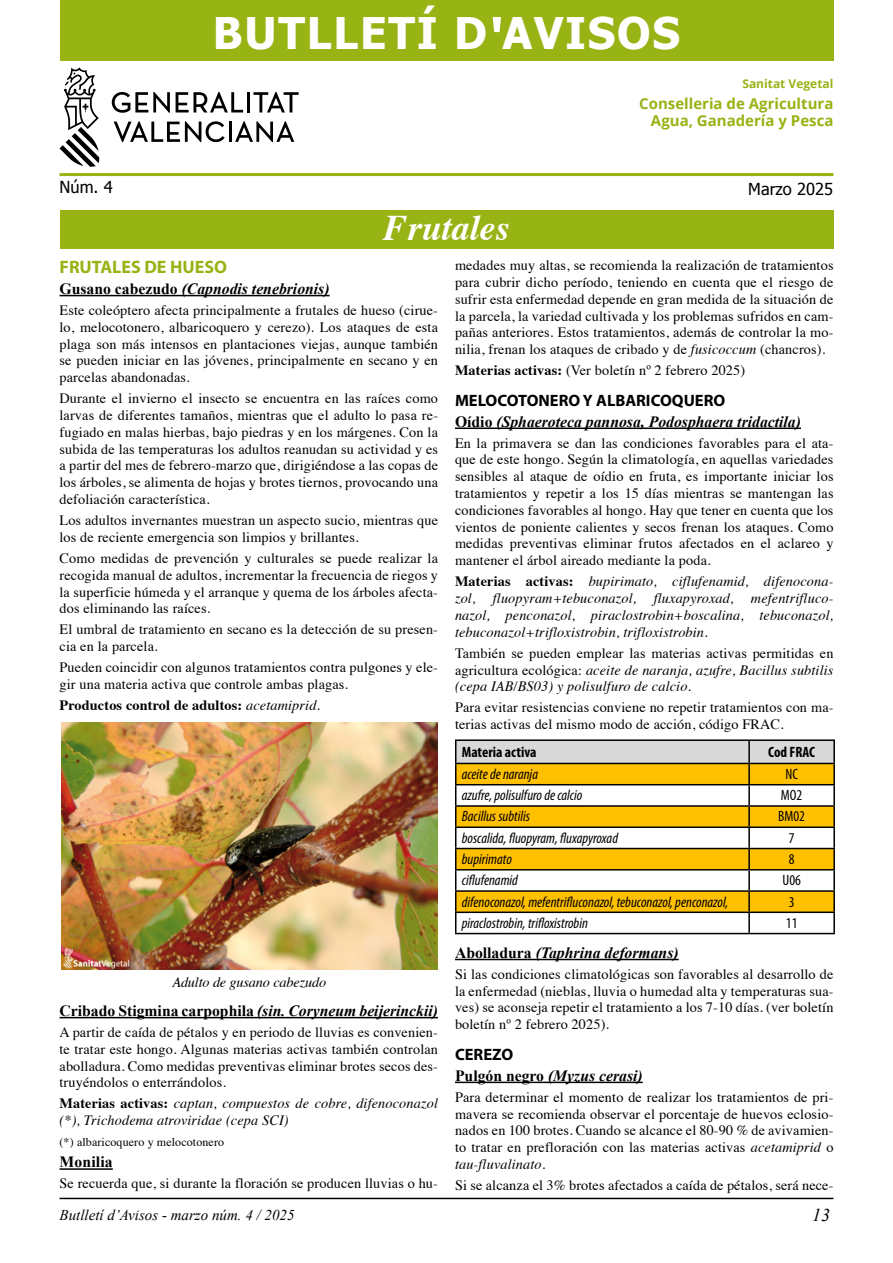
<style>
.page{position:relative;width:893px;height:1263px;background:#fff}
.page>*{position:absolute;margin:0;border:0;box-sizing:border-box;transform-origin:0 0}
.t1{font:700 43.5px "Tahoma";letter-spacing:.04em;color:#fff}
.t2{font:italic 700 36px "Times";color:#fff}
.t3{font:700 18px "Myriad Pro";color:#97b314}
.t4{font:italic 18px "Times New Roman";color:#000}
.t5{font:700 16.5px "Myriad Pro";color:#000}
.t6{font:16.5px "Tahoma";color:#000}
.t7{font:italic 700 15.75px "Times New Roman";color:#000}
.t8{font:700 15.75px "Times New Roman";letter-spacing:.01em;color:#000}
.t9{font:italic condensed 15px "Myriad Pro";color:#000}
.t10{font:700 15px/16.5px "Open Sans";color:#97b314;text-align:right}
.t11{font:italic 15px "Times New Roman";color:#000}
.t12{font:700 condensed 15px "Myriad Pro";color:#000}
.t13{font:condensed 15px "Myriad Pro";color:#000}
.t14{font:14.25px/16.8px "Times";letter-spacing:.01em;color:#000;text-align:justify}
.t15{font:italic 14.25px/16.8px "Times";letter-spacing:.01em;color:#000;text-align:justify}
.t16{font:700 14.25px "Times";letter-spacing:.01em;color:#000}
.t17{font:italic 14.25px "Times";letter-spacing:-.01em;color:#000}
.t18{font:12px "Times";letter-spacing:.01em;color:#000}
.t19{font:700 12px "Open Sans";color:#97b314}
.s1{font-style:normal}
.s2{font-weight:400;font-style:italic}
.s3{font-weight:700;font-style:normal}
.s4{font-style:italic}
.s5{font-weight:700}
</style>
<div class="page">
<div style="left:60px;top:0;width:773px;height:61px;background:#97b314"></div>
<hr style="left:60px;top:173px;width:773px;height:3px;background:#97b314">
<svg style="left:493px;top:17px;width:8px;height:15px"></svg>
<svg style="left:60px;top:67px;width:39px;height:100px"></svg>
<svg style="left:112px;top:92px;width:58px;height:21px"></svg>
<hr style="left:247px;top:92px;width:3px;height:20px;background:#000">
<svg style="left:253px;top:92px;width:46px;height:20px"></svg>
<svg style="left:176px;top:92px;width:67px;height:20px"></svg>
<svg style="left:235px;top:121px;width:59px;height:21px"></svg>
<hr style="left:229px;top:122px;width:3px;height:20px;background:#000">
<svg style="left:114px;top:121px;width:111px;height:21px"></svg>
<div style="left:60px;top:210px;width:773px;height:39px;background:#97b314"></div>
<hr style="left:60px;top:1198px;width:773px;height:1px;background:#000">
<hr style="left:60px;top:295px;width:270px;height:1px;background:#000">
<hr style="left:60px;top:1017px;width:378px;height:1px;background:#000">
<hr style="left:60px;top:1168px;width:53px;height:2px;background:#000">
<img style="left:61px;top:723px;width:376px;height:246px">
<hr style="left:455px;top:427px;width:346px;height:2px;background:#000">
<hr style="left:455px;top:959px;width:224px;height:1px;background:#000">
<hr style="left:455px;top:1081px;width:188px;height:2px;background:#000">
<hr style="left:455px;top:739px;width:294px;height:2px;background:#000">
<hr style="left:749px;top:739px;width:86px;height:2px;background:#000">
<svg style="left:455px;top:740px;width:380px;height:193px"></svg>
<hr style="left:749px;top:911px;width:86px;height:2px;background:#000">
<hr style="left:748px;top:913px;width:2px;height:20px;background:#000">
<hr style="left:833px;top:913px;width:2px;height:20px;background:#000">
<hr style="left:455px;top:933px;width:294px;height:1px;background:#000">
<hr style="left:749px;top:933px;width:86px;height:1px;background:#000">
<h1 class="t1" style="left:213px;top:6px;width:469px">BUTLLETÍ D AVISOS</h1>
<p class="t19" style="left:742px;top:75px;width:93px">Sanitat Vegetal</p>
<p class="t10" style="left:639px;top:95px;width:196px">Conselleria de Agricultura<br>Agua, Ganadería y Pesca</p>
<p class="t6" style="left:60px;top:177px;width:55px">Núm. 4</p>
<p class="t6" style="left:748px;top:178px;width:86px">Marzo 2025</p>
<h2 class="t2" style="left:383px;top:194px;width:128px">Frutales</h2>
<p class="t3" style="left:60px;top:255px;width:169px">FRUTALES DE HUESO</p>
<p class="t7" style="left:60px;top:280px;width:272px"><span class="s1">Gusano cabezudo</span> (Capnodis tenebrionis)</p>
<p class="t14" style="left:60px;top:300px;width:380px">Este coleóptero afecta principalmente a frutales de hueso (cirue&shy;lo, melocotonero, albaricoquero y cerezo). Los ataques de esta plaga son más intensos en plantaciones viejas, aunque también se pueden iniciar en las jóvenes, principalmente en secano y en parcelas abandonadas.</p>
<p class="t14" style="left:60px;top:389px;width:380px">Durante el invierno el insecto se encuentra en las raíces como larvas de diferentes tamaños, mientras que el adulto lo pasa re&shy;fugiado en malas hierbas, bajo piedras y en los márgenes. Con la subida de las temperaturas los adultos reanudan su actividad y es a partir del mes de febrero-marzo que, dirigiéndose a las copas de los árboles, se alimenta de hojas y brotes tiernos, provocando una defoliación característica.</p>
<p class="t14" style="left:60px;top:511px;width:380px">Los adultos invernantes muestran un aspecto sucio, mientras que los de reciente emergencia son limpios y brillantes.</p>
<p class="t14" style="left:60px;top:548px;width:380px">Como medidas de prevención y culturales se puede realizar la recogida manual de adultos, incrementar la frecuencia de riegos y la superficie húmeda y el arranque y quema de los árboles afecta&shy;dos eliminando las raíces.</p>
<p class="t14" style="left:60px;top:620px;width:380px">El umbral de tratamiento en secano es la detección de su presen&shy;cia en la parcela.</p>
<p class="t14" style="left:60px;top:658px;width:380px">Pueden coincidir con algunos tratamientos contra pulgones y ele&shy;gir una materia activa que controle ambas plagas.</p>
<p class="t16" style="left:60px;top:692px;width:262px">Productos control de adultos: <span class="s2">acetamiprid.</span></p>
<p class="t17" style="left:172px;top:969px;width:155px">Adulto de gusano cabezudo</p>
<p class="t7" style="left:60px;top:1002px;width:380px"><span class="s1">Cribado Stigmina carpophila</span> (sin. Coryneum beijerinckii)</p>
<p class="t14" style="left:60px;top:1022px;width:380px">A partir de caída de pétalos y en periodo de lluvias es convenien&shy;te tratar este hongo. Algunas materias activas también controlan abolladura. Como medidas preventivas eliminar brotes secos des&shy;truyéndolos o enterrándolos.</p>
<p class="t15" style="left:60px;top:1094px;width:380px"><span class="s3">Materias activas:</span> captan, compuestos de cobre, difenoconazol (*), Trichodema atroviridae (cepa SCI)</p>
<p class="t18" style="left:60px;top:1131px;width:166px">(*) albaricoquero y melocotonero</p>
<p class="t8" style="left:60px;top:1153px;width:55px">Monilia</p>
<p class="t14" style="left:60px;top:1174px;width:380px">Se recuerda que, si durante la floración se producen lluvias o hu-</p>
<p class="t14" style="left:455px;top:256px;width:380px">medades muy altas, se recomienda la realización de tratamientos para cubrir dicho período, teniendo en cuenta que el riesgo de sufrir esta enfermedad depende en gran medida de la situación de la parcela, la variedad cultivada y los problemas sufridos en cam&shy;pañas anteriores. Estos tratamientos, además de controlar la mo&shy;nilia, frenan los ataques de cribado y de <span class="s4">fusicoccum</span> (chancros).</p>
<p class="t14" style="left:455px;top:361px;width:292px"><span class="s5">Materias activas:</span> (Ver boletín nº 2 febrero 2025)</p>
<p class="t5" style="left:455px;top:389px;width:272px">MELOCOTONERO Y ALBARICOQUERO</p>
<p class="t7" style="left:455px;top:413px;width:347px"><span class="s1">Oídio</span> (Sphaeroteca pannosa, Podosphaera tridactila)</p>
<p class="t14" style="left:455px;top:433px;width:380px">En la primavera se dan las condiciones favorables para el ata&shy;que de este hongo. Según la climatología, en aquellas variedades sensibles al ataque de oídio en fruta, es importante iniciar los tratamientos y repetir a los 15 días mientras se mantengan las condiciones favorables al hongo. Hay que tener en cuenta que los vientos de poniente calientes y secos frenan los ataques. Como medidas preventivas eliminar frutos afectados en el aclareo y mantener el árbol aireado mediante la poda.</p>
<p class="t15" style="left:455px;top:572px;width:380px"><span class="s3">Materias activas:</span> bupirimato, ciflufenamid, difenocona&shy;zol, fluopyram+tebuconazol, fluxapyroxad, mefentrifluco&shy;nazol, penconazol, piraclostrobin+boscalina, tebuconazol, tebuconazol+trifloxistrobin, trifloxistrobin.</p>
<p class="t15" style="left:455px;top:644px;width:380px"><span class="s1">También se pueden emplear las materias activas permitidas en agricultura ecológica:</span> aceite de naranja, azufre, Bacillus subtilis (cepa IAB/BS03) y polisulfuro de calcio.</p>
<p class="t14" style="left:455px;top:698px;width:380px">Para evitar resistencias conviene no repetir tratamientos con ma&shy;terias activas del mismo modo de acción, código FRAC.</p>
<p class="t12" style="left:462px;top:743px;width:76px">Materia activa</p>
<p class="t12" style="left:768px;top:743px;width:48px">Cod FRAC</p>
<p class="t9" style="left:462px;top:765px;width:78px">aceite de naranja</p>
<p class="t13" style="left:785px;top:765px;width:14px">NC</p>
<p class="t9" style="left:462px;top:786px;width:122px">azufre, polisulfuro de calcio</p>
<p class="t13" style="left:781px;top:786px;width:23px">MO2</p>
<p class="t9" style="left:462px;top:807px;width:70px">Bacillus subtilis</p>
<p class="t13" style="left:778px;top:807px;width:28px">BM02</p>
<p class="t9" style="left:462px;top:829px;width:158px">boscalida, fluopyram, fluxapyroxad</p>
<p class="t13" style="left:789px;top:829px;width:7px">7</p>
<p class="t9" style="left:462px;top:850px;width:52px">bupirimato</p>
<p class="t13" style="left:789px;top:850px;width:7px">8</p>
<p class="t9" style="left:462px;top:871px;width:58px">ciflufenamid</p>
<p class="t13" style="left:782px;top:871px;width:20px">U06</p>
<p class="t9" style="left:462px;top:892px;width:268px">difenoconazol, mefentrifluconazol, tebuconazol, penconazol,</p>
<p class="t13" style="left:789px;top:892px;width:7px">3</p>
<p class="t9" style="left:462px;top:914px;width:128px">piraclostrobin, trifloxistrobin</p>
<p class="t13" style="left:786px;top:914px;width:13px">11</p>
<p class="t7" style="left:455px;top:944px;width:225px"><span class="s1">Abolladura</span> (Taphrina deformans)</p>
<p class="t14" style="left:455px;top:964px;width:380px">Si las condiciones climatológicas son favorables al desarrollo de la enfermedad (nieblas, lluvia o humedad alta y temperaturas sua&shy;ves) se aconseja repetir el tratamiento a los 7-10 días. (ver boletín boletín nº 2 febrero 2025).</p>
<p class="t5" style="left:455px;top:1043px;width:60px">CEREZO</p>
<p class="t7" style="left:455px;top:1067px;width:189px"><span class="s1">Pulgón negro</span> (Myzus cerasi)</p>
<p class="t14" style="left:455px;top:1087px;width:380px">Para determinar el momento de realizar los tratamientos de pri&shy;mavera se recomienda observar el porcentaje de huevos eclosio&shy;nados en 100 brotes. Cuando se alcance el 80-90 % de avivamien&shy;to tratar en prefloración con las materias activas <span class="s4">acetamiprid</span> o <span class="s4">tau-fluvalinato</span>.</p>
<p class="t14" style="left:455px;top:1175px;width:380px">Si se alcanza el 3% brotes afectados a caída de pétalos, será nece-</p>
<p class="t11" style="left:60px;top:1207px;width:236px">Butlletí d’Avisos - marzo núm. 4 / 2025</p>
<p class="t4" style="left:812px;top:1205px;width:19px">13</p>
</div>
